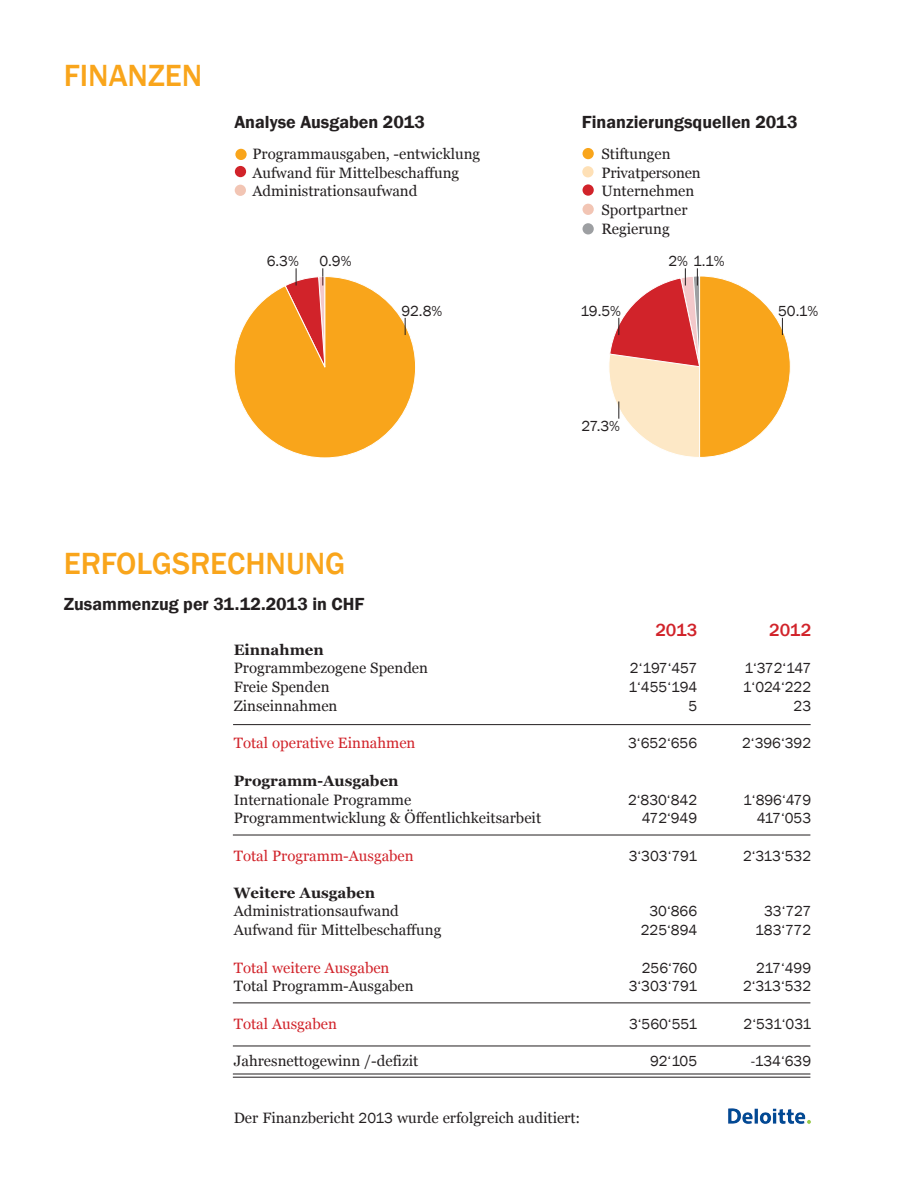
<style>
.page{position:relative;width:918px;height:1188px;background:#fff}
.page>*{position:absolute;margin:0;border:0;box-sizing:border-box;transform-origin:0 0}
.t1{font:500 31.5px "Franklin Gothic";color:#f9a51b}
.t2{font:600 18px "Franklin Gothic";color:#231f20}
.t3{font:500 18px "Franklin Gothic";color:#d1232a}
.t4{font:15px "Georgia";color:#231f20}
.t5{font:15px "Franklin Gothic";color:#231f20}
.t6{font:15px "Georgia";color:#d1232a}
.t7{font:700 15px "Georgia";color:#231f20}
.s1{font-family:"Franklin Gothic"}
</style>
<div class="page">
<div style="left:235px;top:149px;width:12px;height:11px;background:#f9a51b;border-radius:50%"></div>
<div style="left:235px;top:166px;width:11px;height:11px;background:#d1232a;border-radius:50%"></div>
<div style="left:235px;top:185px;width:11px;height:11px;background:#f2c5b4;border-radius:50%"></div>
<div style="left:583px;top:148px;width:11px;height:11px;background:#f9a51b;border-radius:50%"></div>
<div style="left:582px;top:166px;width:12px;height:11px;background:#fee0b6;border-radius:50%"></div>
<div style="left:583px;top:184px;width:11px;height:12px;background:#d1232a;border-radius:50%"></div>
<hr style="left:233px;top:724px;width:578px;height:1px;background:#231f20">
<hr style="left:233px;top:835px;width:577px;height:1px;background:#231f20">
<hr style="left:233px;top:1003px;width:577px;height:1px;background:#231f20">
<hr style="left:233px;top:1046px;width:577px;height:1px;background:#231f20">
<hr style="left:233px;top:1074px;width:577px;height:1px;background:#231f20">
<hr style="left:233px;top:1077px;width:577px;height:1px;background:#231f20">
<img style="left:728px;top:1108px;width:83px;height:16px">
<div style="left:583px;top:204px;width:11px;height:11px;background:#f2c5b4;border-radius:50%"></div>
<div style="left:583px;top:223px;width:11px;height:11px;background:#9d9fa2;border-radius:50%"></div>
<svg style="left:234px;top:268px;width:182px;height:190px"></svg>
<svg style="left:609px;top:268px;width:182px;height:190px"></svg>
<p class="t1" style="left:64px;top:56px;width:140px">FINANZEN</p>
<p class="t2" style="left:234px;top:111px;width:192px">Analyse Ausgaben 2013</p>
<p class="t4" style="left:252px;top:145px;width:229px">Programmausgaben, -entwicklung</p>
<p class="t4" style="left:252px;top:163px;width:208px">Aufwand für Mittelbeschaffung</p>
<p class="t4" style="left:252px;top:182px;width:167px">Administrationsaufwand</p>
<p class="t5" style="left:267px;top:252px;width:34px">6.3%</p>
<p class="t5" style="left:319px;top:252px;width:34px">0.9%</p>
<p class="t2" style="left:582px;top:111px;width:217px">Finanzierungsquellen 2013</p>
<p class="t4" style="left:601px;top:145px;width:71px">Stiftungen</p>
<p class="t4" style="left:601px;top:163px;width:101px">Privatpersonen</p>
<p class="t4" style="left:601px;top:182px;width:94px">Unternehmen</p>
<p class="t4" style="left:601px;top:201px;width:88px">Sportpartner</p>
<p class="t4" style="left:601px;top:220px;width:70px">Regierung</p>
<p class="t5" style="left:669px;top:252px;width:58px">2% 1.1%</p>
<p class="t5" style="left:580px;top:301px;width:42px">19.5%</p>
<p class="t5" style="left:401px;top:301px;width:42px">92.8%</p>
<p class="t5" style="left:778px;top:302px;width:42px">50.1%</p>
<p class="t5" style="left:581px;top:417px;width:40px">27.3%</p>
<p class="t1" style="left:64px;top:544px;width:283px">ERFOLGSRECHNUNG</p>
<p class="t2" style="left:64px;top:593px;width:302px">Zusammenzug per 31.12.2013 in CHF</p>
<p class="t3" style="left:655px;top:619px;width:43px">2013</p>
<p class="t3" style="left:769px;top:619px;width:43px">2012</p>
<p class="t7" style="left:234px;top:640px;width:92px">Einnahmen</p>
<p class="t4" style="left:234px;top:659px;width:196px">Programmbezogene Spenden</p>
<p class="t5" style="left:630px;top:659px;width:69px">2‘197‘457</p>
<p class="t5" style="left:744px;top:659px;width:68px">1‘372‘147</p>
<p class="t4" style="left:234px;top:678px;width:97px">Freie Spenden</p>
<p class="t5" style="left:628px;top:678px;width:70px">1‘455‘194</p>
<p class="t5" style="left:743px;top:678px;width:70px">1‘024‘222</p>
<p class="t4" style="left:234px;top:697px;width:105px">Zinseinnahmen</p>
<p class="t5" style="left:688px;top:696px;width:10px">5</p>
<p class="t5" style="left:794px;top:696px;width:19px">23</p>
<p class="t6" style="left:234px;top:734px;width:183px">Total operative Einnahmen</p>
<p class="t5" style="left:628px;top:734px;width:71px">3‘652‘656</p>
<p class="t5" style="left:742px;top:734px;width:71px">2‘396‘392</p>
<p class="t7" style="left:234px;top:771px;width:166px">Programm-Ausgaben</p>
<p class="t4" style="left:234px;top:790px;width:179px">Internationale Programme</p>
<p class="t5" style="left:628px;top:790px;width:71px">2‘830‘842</p>
<p class="t5" style="left:743px;top:790px;width:70px">1‘896‘479</p>
<p class="t4" style="left:234px;top:809px;width:309px">Programmentwicklung &amp; Öffentlichkeitsarbeit</p>
<p class="t5" style="left:642px;top:809px;width:57px">472‘949</p>
<p class="t5" style="left:757px;top:809px;width:56px">417‘053</p>
<p class="t6" style="left:234px;top:847px;width:182px">Total Programm-Ausgaben</p>
<p class="t5" style="left:629px;top:846px;width:70px">3‘303‘791</p>
<p class="t5" style="left:743px;top:846px;width:70px">2‘313‘532</p>
<p class="t7" style="left:234px;top:883px;width:143px">Weitere Ausgaben</p>
<p class="t4" style="left:234px;top:902px;width:167px">Administrationsaufwand</p>
<p class="t5" style="left:650px;top:902px;width:49px">30‘866</p>
<p class="t5" style="left:764px;top:902px;width:49px">33‘727</p>
<p class="t4" style="left:234px;top:921px;width:209px">Aufwand für Mittelbeschaffung</p>
<p class="t5" style="left:641px;top:921px;width:58px">225‘894</p>
<p class="t5" style="left:755px;top:921px;width:57px">183‘772</p>
<p class="t6" style="left:234px;top:958px;width:157px">Total weitere Ausgaben</p>
<p class="t5" style="left:642px;top:958px;width:57px">256‘760</p>
<p class="t5" style="left:756px;top:958px;width:56px">217‘499</p>
<p class="t4" style="left:234px;top:977px;width:182px">Total Programm-Ausgaben</p>
<p class="t5" style="left:629px;top:977px;width:70px">3‘303‘791</p>
<p class="t5" style="left:743px;top:977px;width:70px">2‘313‘532</p>
<p class="t6" style="left:234px;top:1015px;width:105px">Total Ausgaben</p>
<p class="t5" style="left:629px;top:1014px;width:70px">3‘560‘551</p>
<p class="t5" style="left:744px;top:1014px;width:69px">2‘531‘031</p>
<p class="t4" style="left:234px;top:1052px;width:186px">Jahresnettogewinn /-defizit</p>
<p class="t5" style="left:650px;top:1052px;width:49px">92‘105</p>
<p class="t5" style="left:751px;top:1052px;width:62px">-134‘639</p>
<p class="t4" style="left:234px;top:1109px;width:348px">Der Finanzbericht <span class="s1">2013</span> wurde erfolgreich auditiert:</p>
</div>
